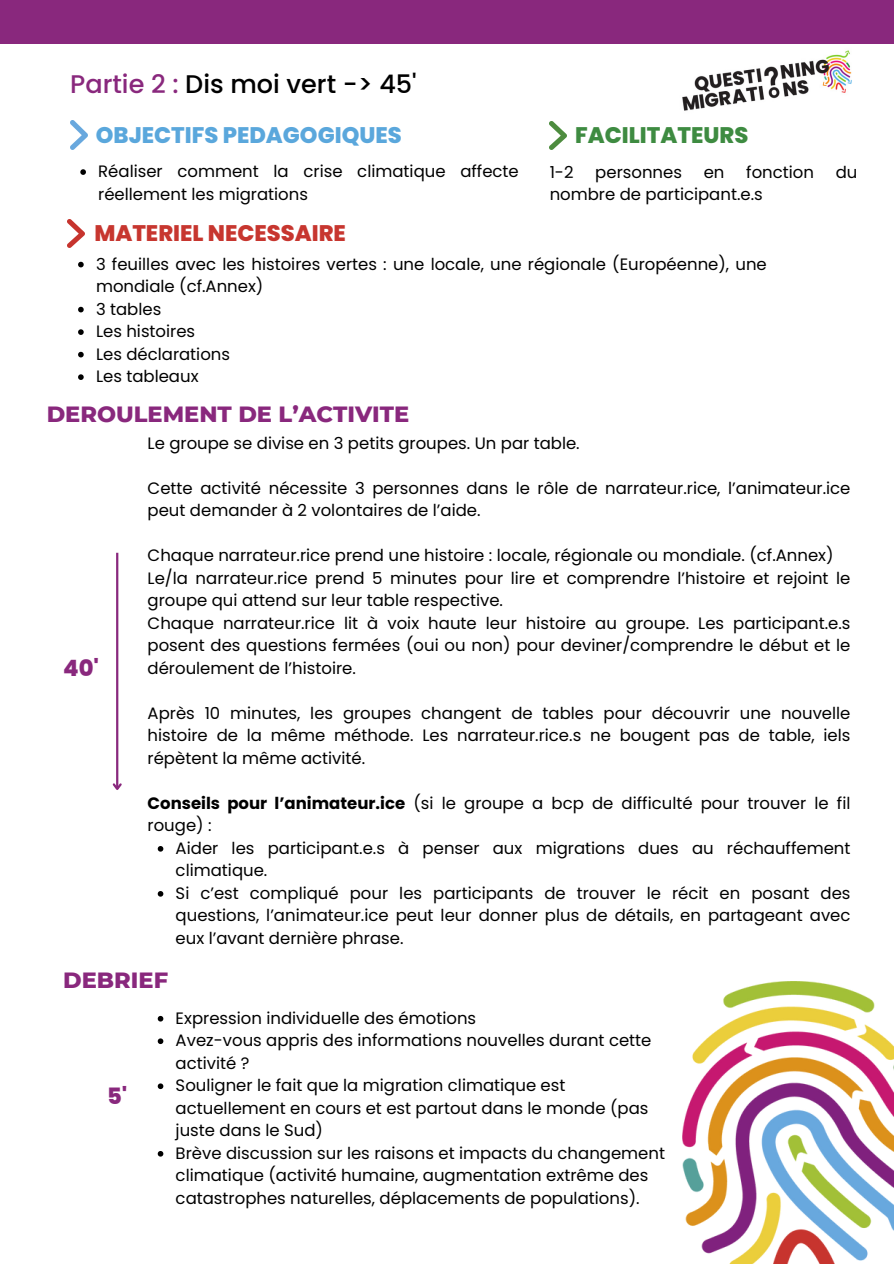
<style>
.page{position:relative;width:894px;height:1264px;background:#fff}
.page>*{position:absolute;margin:0;border:0;box-sizing:border-box;transform-origin:0 0}
.t1{font:500 25.5px "Poppins";color:#000}
.t2{font:800 22.5px "Montserrat";color:#89287d}
.t3{font:800 22.5px "Poppins";color:#5aa7dc}
.t4{font:800 22.5px "Poppins";color:#c7362f}
.t5{font:800 22.5px "Poppins";color:#3e8b41}
.t6{font:800 22.5px "Poppins";color:#89287d}
.t7{font:16.5px/22.5px "Poppins";color:#000}
.s1{color:#89287d}
.s2{font-weight:700}
</style>
<div class="page">
<img style="left:549px;top:121px;width:17px;height:28px">
<img style="left:70px;top:121px;width:17px;height:28px">
<img style="left:68px;top:219px;width:17px;height:28px">
<img style="left:682px;top:981px;width:211px;height:282px">
<svg style="left:80px;top:169px;width:6px;height:6px"></svg>
<svg style="left:78px;top:262px;width:6px;height:5px"></svg>
<svg style="left:78px;top:307px;width:6px;height:5px"></svg>
<svg style="left:78px;top:329px;width:6px;height:6px"></svg>
<svg style="left:78px;top:352px;width:6px;height:5px"></svg>
<svg style="left:78px;top:374px;width:6px;height:6px"></svg>
<svg style="left:158px;top:846px;width:5px;height:5px"></svg>
<svg style="left:158px;top:891px;width:5px;height:5px"></svg>
<svg style="left:158px;top:1015px;width:5px;height:6px"></svg>
<svg style="left:158px;top:1038px;width:5px;height:6px"></svg>
<svg style="left:158px;top:1083px;width:5px;height:6px"></svg>
<svg style="left:158px;top:1151px;width:5px;height:5px"></svg>
<img style="left:682px;top:50px;width:170px;height:61px">
<hr style="left:116px;top:553px;width:2px;height:236px;background:#89287d">
<svg style="left:112px;top:781px;width:10px;height:9px"></svg>
<div style="left:0;top:0;width:893px;height:44px;background:#89287d"></div>
<p class="t1" style="left:70px;top:66px;width:348px"><span class="s1">Partie 2 :</span> Dis moi vert -&gt; 45'</p>
<p class="t3" style="left:96px;top:119px;width:307px">OBJECTIFS PEDAGOGIQUES</p>
<p class="t5" style="left:575px;top:119px;width:174px">FACILITATEURS</p>
<p class="t7" style="left:549px;top:160px;width:25px">1-2</p>
<p class="t7" style="left:595px;top:160px;width:88px">personnes</p>
<p class="t7" style="left:703px;top:160px;width:22px">en</p>
<p class="t7" style="left:746px;top:160px;width:69px">fonction</p>
<p class="t7" style="left:835px;top:160px;width:23px">du</p>
<p class="t7" style="left:549px;top:183px;width:214px">nombre de participant.e.s</p>
<h2 class="t4" style="left:94px;top:217px;width:253px">MATERIEL NECESSAIRE</h2>
<p class="t7" style="left:96px;top:252px;width:672px">3 feuilles avec les histoires vertes : une locale, une régionale (Européenne), une mondiale (cf.Annex)</p>
<p class="t7" style="left:96px;top:297px;width:67px">3 tables</p>
<p class="t7" style="left:96px;top:320px;width:101px">Les histoires</p>
<p class="t7" style="left:96px;top:342px;width:136px">Les déclarations</p>
<p class="t7" style="left:96px;top:365px;width:104px">Les tableaux</p>
<h2 class="t7" style="left:98px;top:160px;width:422px">Réaliser comment la crise climatique affecte réellement les migrations</h2>
<p class="t2" style="left:47px;top:400px;width:364px">DEROULEMENT DE L’ACTIVITE</p>
<p class="t6" style="left:63px;top:652px;width:37px">40'</p>
<h2 class="t7" style="left:147px;top:431px;width:433px">Le groupe se divise en 3 petits groupes. Un par table.</h2>
<h3 class="t7" style="left:147px;top:476px;width:704px">Cette activité nécessite 3 personnes dans le rôle de narrateur.rice, l’animateur.ice peut demander à 2 volontaires de l’aide.</h3>
<p class="t7" style="left:147px;top:544px;width:687px">Chaque narrateur.rice prend une histoire : locale, régionale ou mondiale. (cf.Annex)</p>
<p class="t7" style="left:147px;top:566px;width:704px">Le/la narrateur.rice prend 5 minutes pour lire et comprendre l’histoire et rejoint le groupe qui attend sur leur table respective.</p>
<p class="t7" style="left:147px;top:611px;width:704px;text-align:justify">Chaque narrateur.rice lit à voix haute leur histoire au groupe. Les participant.e.s posent des questions fermées (oui ou non) pour deviner/comprendre le début et le déroulement de l’histoire.</p>
<p class="t7" style="left:147px;top:701px;width:704px;text-align:justify">Après 10 minutes, les groupes changent de tables pour découvrir une nouvelle histoire de la même méthode. Les narrateur.rice.s ne bougent pas de table, iels répètent la même activité.</p>
<p class="t7" style="left:147px;top:791px;width:704px"><span class="s2">Conseils pour l’animateur.ice</span> (si le groupe a bcp de difficulté pour trouver le fil rouge) :</p>
<p class="t7" style="left:176px;top:836px;width:676px">Aider les participant.e.s à penser aux migrations dues au réchauffement climatique.</p>
<p class="t7" style="left:176px;top:881px;width:676px;text-align:justify">Si c’est compliqué pour les participants de trouver le récit en posant des questions, l’animateur.ice peut leur donner plus de détails, en partageant avec eux l’avant dernière phrase.</p>
<p class="t2" style="left:63px;top:966px;width:106px">DEBRIEF</p>
<p class="t6" style="left:107px;top:1080px;width:22px">5'</p>
<h2 class="t7" style="left:176px;top:1006px;width:302px">Expression individuelle des émotions</h2>
<h3 class="t7" style="left:176px;top:1029px;width:477px">Avez-vous appris des informations nouvelles durant cette activité ?</h3>
<p class="t7" style="left:176px;top:1074px;width:474px">Souligner le fait que la migration climatique est actuellement en cours et est partout dans le monde (pas juste dans le Sud)</p>
<p class="t7" style="left:176px;top:1141px;width:491px">Brève discussion sur les raisons et impacts du changement climatique (activité humaine, augmentation extrême des catastrophes naturelles, déplacements de populations).</p>
</div>
